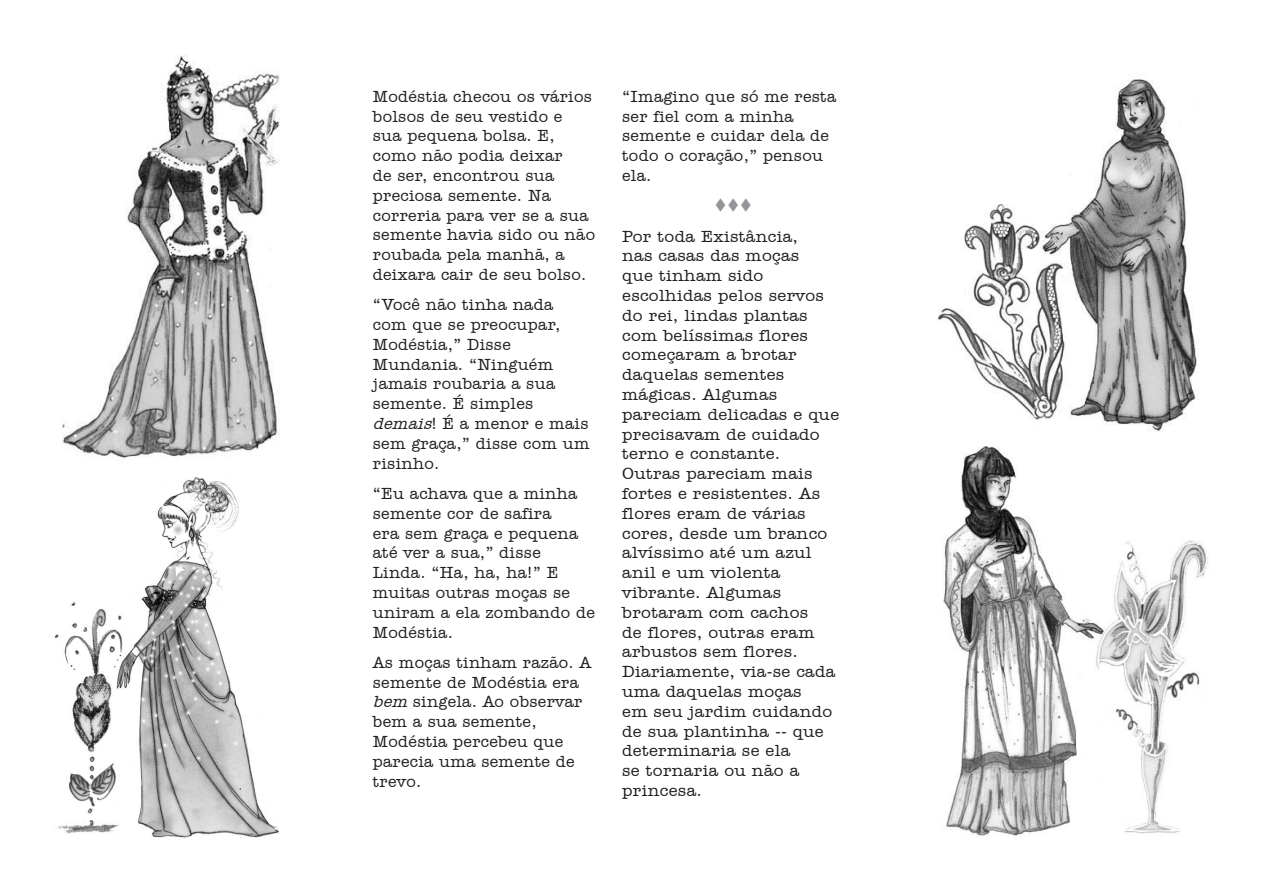
<style>
.page{position:relative;width:1263px;height:893px;background:#fff}
.page>*{position:absolute;margin:0;border:0;box-sizing:border-box;transform-origin:0 0}
.t1{font:500 16.5px/19.8px "Amer Typewriter IT Cby BT";letter-spacing:.02em;color:#231f20}
.t2{font:500 16.5px/19.8px "Amer Typewriter IT Cby BT";letter-spacing:.02em;color:#231f20;scale:1.04 1}
.t3{font:16.5px "Wingdings";color:#939598}
.s1{font-style:italic}
</style>
<div class="page">
<img style="left:62px;top:55px;width:218px;height:403px">
<img style="left:54px;top:477px;width:225px;height:361px">
<img style="left:938px;top:79px;width:261px;height:353px">
<img style="left:943px;top:446px;width:265px;height:390px">
<p class="t1" style="left:373px;top:86px;width:224px">Modéstia checou os vários bolsos de seu vestido e sua pequena bolsa. E, como não podia deixar<br>de ser, encontrou sua preciosa semente. Na correria para ver se a sua semente havia sido ou não roubada pela manhã, a deixara cair de seu bolso.</p>
<p class="t1" style="left:373px;top:294px;width:218px">“Você não tinha nada com que se preocupar,<br>Modéstia,” Disse<br>Mundania. “Ninguém jamais roubaria a sua semente. É simples <span class="s1">demais</span>! É a menor e mais sem graça,” disse com um risinho.</p>
<p class="t1" style="left:373px;top:483px;width:223px">“Eu achava que a minha semente cor de safira<br>era sem graça e pequena até ver a sua,” disse<br>Linda. “Ha, ha, ha!” E muitas outras moças se uniram a ela zombando de<br>Modéstia.</p>
<p class="t1" style="left:373px;top:652px;width:220px">As moças tinham razão. A semente de Modéstia era <span class="s1">bem</span> singela. Ao observar bem a sua semente,<br>Modéstia percebeu que parecia uma semente de trevo.</p>
<p class="t1" style="left:622px;top:86px;width:215px">“Imagino que só me resta ser fiel com a minha semente e cuidar dela de todo o coração,” pensou ela.</p>
<p class="t3" style="left:714px;top:196px;width:39px">▼▼▼</p>
<p class="t2" style="left:622px;top:226px;width:210px">Por toda Existância,<br>nas casas das moças<br>que tinham sido escolhidas pelos servos do rei, lindas plantas com belíssimas flores começaram a brotar daquelas sementes mágicas. Algumas pareciam delicadas e que precisavam de cuidado terno e constante.<br>Outras pareciam mais fortes e resistentes. As flores eram de várias cores, desde um branco alvíssimo até um azul anil e um violenta vibrante. Algumas brotaram com cachos<br>de flores, outras eram arbustos sem flores.<br>Diariamente, via-se cada uma daquelas moças<br>em seu jardim cuidando de sua plantinha -- que determinaria se ela<br>se tornaria ou não a princesa.</p>
</div>
